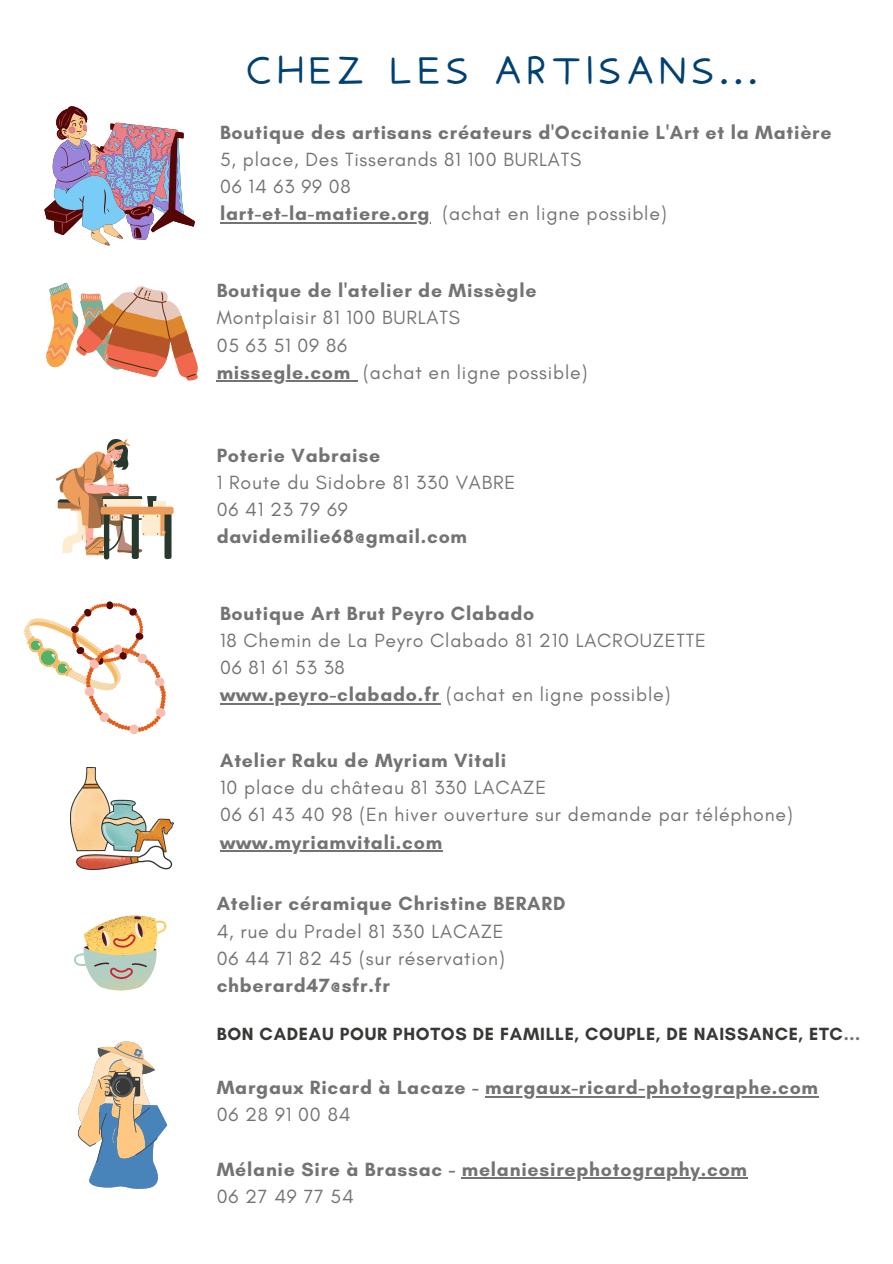
<style>
.page{position:relative;width:893px;height:1264px;background:#fff}
.page>*{position:absolute;margin:0;border:0;box-sizing:border-box;transform-origin:0 0}
.t1{font:38.4px "Irene Florentina";letter-spacing:.04em;color:#014172}
.t2{font:19.5px "Glacial Indifference";letter-spacing:.04em;color:#737373}
.t3{font:700 19.5px "Glacial Indifference";letter-spacing:.04em;color:#737373}
.t4{font:700 18px "Glacial Indifference";letter-spacing:.04em;color:#383936}
.s1{font-weight:400}
.s2{font-weight:700}
.s3{color:#737373}
</style>
<div class="page">
<svg style="left:44px;top:106px;width:151px;height:139px"></svg>
<svg style="left:46px;top:282px;width:152px;height:99px"></svg>
<svg style="left:56px;top:439px;width:118px;height:120px"></svg>
<img style="left:71px;top:767px;width:102px;height:103px">
<svg style="left:77px;top:1041px;width:90px;height:148px"></svg>
<svg style="left:24px;top:601px;width:142px;height:134px"></svg>
<svg style="left:74px;top:915px;width:93px;height:76px"></svg>
<hr style="left:220px;top:222px;width:210px;height:2px;background:#737373">
<hr style="left:217px;top:380px;width:134px;height:2px;background:#737373">
<svg style="left:351px;top:380px;width:6px;height:2px"></svg>
<hr style="left:220px;top:702px;width:220px;height:2px;background:#737373">
<hr style="left:220px;top:850px;width:223px;height:2px;background:#737373">
<hr style="left:485px;top:1095px;width:333px;height:2px;background:#737373">
<hr style="left:461px;top:1177px;width:286px;height:2px;background:#737373">
<p class="t1" style="left:244px;top:47px;width:516px">CHEZ LES ARTISANS...</p>
<p class="t3" style="left:220px;top:120px;width:613px">Boutique des artisans créateurs d'Occitanie L'Art et la Matière</p>
<p class="t2" style="left:220px;top:147px;width:362px">5, place, Des Tisserands 81 100 BURLATS</p>
<p class="t2" style="left:220px;top:175px;width:132px">06 14 63 99 08</p>
<p class="t3" style="left:220px;top:202px;width:448px">lart-et-la-matiere.org <span class="s1">(achat en ligne possible)</span></p>
<p class="t3" style="left:217px;top:279px;width:321px">Boutique de l'atelier de Missègle</p>
<p class="t2" style="left:217px;top:306px;width:245px">Montplaisir 81 100 BURLATS</p>
<p class="t2" style="left:217px;top:333px;width:132px">05 63 51 09 86</p>
<p class="t2" style="left:217px;top:360px;width:372px"><span class="s2">missegle.com</span> (achat en ligne possible)</p>
<p class="t3" style="left:217px;top:443px;width:165px">Poterie Vabraise</p>
<p class="t2" style="left:217px;top:470px;width:300px">1 Route du Sidobre 81 330 VABRE</p>
<p class="t2" style="left:217px;top:497px;width:133px">06 41 23 79 69</p>
<p class="t3" style="left:217px;top:525px;width:252px">davidemilie68@gmail.com</p>
<p class="t3" style="left:220px;top:601px;width:316px">Boutique Art Brut Peyro Clabado</p>
<p class="t2" style="left:220px;top:628px;width:487px">18 Chemin de La Peyro Clabado 81 210 LACROUZETTE</p>
<p class="t2" style="left:220px;top:655px;width:126px">06 81 61 53 38</p>
<p class="t2" style="left:220px;top:682px;width:452px"><span class="s2">www.peyro-clabado.fr</span> (achat en ligne possible)</p>
<p class="t3" style="left:220px;top:748px;width:288px">Atelier Raku de Myriam Vitali</p>
<p class="t2" style="left:220px;top:775px;width:327px">10 place du château 81 330 LACAZE</p>
<p class="t2" style="left:220px;top:803px;width:574px">06 61 43 40 98 (En hiver ouverture sur demande par téléphone)</p>
<p class="t3" style="left:220px;top:830px;width:223px">www.myriamvitali.com</p>
<p class="t3" style="left:217px;top:891px;width:350px">Atelier céramique Christine BERARD</p>
<p class="t2" style="left:217px;top:919px;width:288px">4, rue du Pradel 81 330 LACAZE</p>
<p class="t2" style="left:217px;top:946px;width:290px">06 44 71 82 45 (sur réservation)</p>
<p class="t3" style="left:217px;top:973px;width:175px">chberard47@sfr.fr</p>
<p class="t4" style="left:217px;top:1022px;width:645px">BON CADEAU POUR PHOTOS DE FAMILLE, COUPLE, DE NAISSANCE, ETC<span class="s3">...</span></p>
<p class="t3" style="left:217px;top:1075px;width:603px">Margaux Ricard à Lacaze - margaux-ricard-photographe.com</p>
<p class="t2" style="left:217px;top:1102px;width:135px">06 28 91 00 84</p>
<p class="t3" style="left:217px;top:1157px;width:532px">Mélanie Sire à Brassac - melaniesirephotography.com</p>
<p class="t2" style="left:217px;top:1184px;width:139px">06 27 49 77 54</p>
</div>
